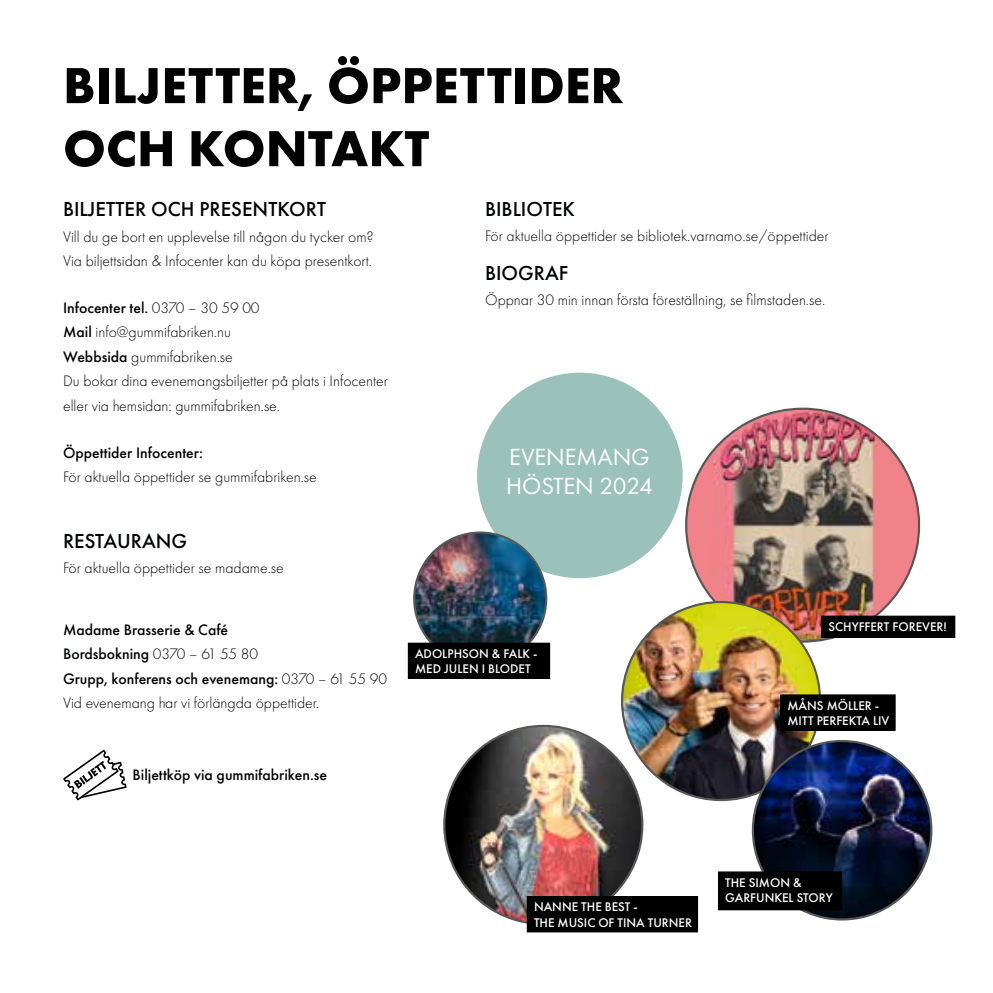
<style>
.page{position:relative;width:993px;height:993px;background:#fff}
.page>*{position:absolute;margin:0;border:0;box-sizing:border-box;transform-origin:0 0}
.t1{font:700 52.5px/63px "Futura PT";color:#020203}
.t2{font:24.32px/28.7px "Futura PT";color:#fff}
.t3{font:500 21px "Futura PT";color:#020304}
.t4{font:500 21px "Futura PT";color:#020203}
.t5{font:300 15.75px/24.5px "Futura PT";color:#020203}
.t6{font:500 15.75px/24.5px "Futura PT";color:#020304}
.t7{font:300 15.75px "Futura PT";color:#020304}
.t8{font:500 15.75px "Futura PT";color:#020203}
.t9{font:500 12.95px/15.2px "Futura PT";color:#fff}
.s1{font-weight:500}
.s2{color:#020304}
.s3{font-weight:300}
</style>
<div class="page">
<svg style="left:63px;top:749px;width:64px;height:51px"></svg>
<div style="left:477px;top:372px;width:205px;height:206px;background:#9ac2bb;border-radius:50%"></div>
<img style="left:686px;top:408px;width:232px;height:233px;border-radius:115px">
<img style="left:622px;top:601px;width:197px;height:198px;border-radius:99px">
<div style="left:780px;top:694px;width:114px;height:36px;background:#000"></div>
<div style="left:780px;top:694px;width:115px;height:36px;border:1px solid #000"></div>
<div style="left:821px;top:616px;width:133px;height:21px;background:#000"></div>
<div style="left:820px;top:615px;width:134px;height:22px;border:1px solid #000"></div>
<img style="left:414px;top:532px;width:132px;height:110px">
<img style="left:752px;top:740px;width:179px;height:179px;border-radius:89px">
<div style="left:718px;top:871px;width:123px;height:38px;background:#000"></div>
<div style="left:717px;top:871px;width:124px;height:39px;border:1px solid #000"></div>
<img style="left:444px;top:725px;width:198px;height:198px;border-radius:99px">
<div style="left:408px;top:643px;width:141px;height:35px;background:#000"></div>
<div style="left:407px;top:642px;width:143px;height:36px;border:1px solid #000"></div>
<div style="left:527px;top:896px;width:170px;height:35px;background:#000"></div>
<div style="left:526px;top:895px;width:171px;height:37px;border:1px solid #000"></div>
<h1 class="t1" style="left:63px;top:53px;width:561px">BILJETTER, ÖPPETTIDER<br>OCH KONTAKT</h1>
<h3 class="t4" style="left:63px;top:196px;width:264px">BILJETTER OCH PRESENTKORT</h3>
<p class="t5" style="left:63px;top:224px;width:312px">Vill du ge bort en upplevelse till någon du tycker om?<br>Via biljettsidan &amp; Infocenter kan du köpa presentkort.</p>
<p class="t5" style="left:63px;top:295px;width:326px"><span class="s1">Infocenter tel.</span> 0370 <span class="s2">–</span> 30 59 00<br><span class="s1">Mail</span> info@gummifabriken.nu<br><span class="s1">Webbsida</span> gummifabriken.se<br>Du bokar dina evenemangsbiljetter på plats i Infocenter eller via hemsidan: gummifabriken.se.</p>
<p class="t8" style="left:63px;top:443px;width:141px">Öppettider Infocenter:</p>
<p class="t5" style="left:63px;top:465px;width:255px">För aktuella öppettider se gummifabriken.se</p>
<h3 class="t3" style="left:63px;top:528px;width:126px">RESTAURANG</h3>
<p class="t7" style="left:63px;top:558px;width:222px">För aktuella öppettider se madame.se</p>
<p class="t6" style="left:63px;top:616px;width:325px">Madame Brasserie &amp; Café<br>Bordsbokning <span class="s3">0370 – 61 55 80<br></span>Grupp, konferens och evenemang: <span class="s3">0370 – 61 55 90<br>Vid evenemang har vi förlängda öppettider.</span></p>
<p class="t6" style="left:132px;top:762px;width:196px">Biljettköp via gummifabriken.se</p>
<h3 class="t3" style="left:485px;top:196px;width:91px">BIBLIOTEK</h3>
<p class="t7" style="left:485px;top:226px;width:345px">För aktuella öppettider se bibliotek.varnamo.se/öppettider</p>
<h3 class="t3" style="left:485px;top:261px;width:85px">BIOGRAF</h3>
<p class="t7" style="left:485px;top:291px;width:341px">Öppnar 30 min innan första föreställning, se filmstaden.se.</p>
<h2 class="t2" style="left:506px;top:442px;width:148px">EVENEMANG<br>HÖSTEN 2024</h2>
<p class="t9" style="left:415px;top:646px;width:124px">ADOLPHSON &amp; FALK -<br>MED JULEN I BLODET</p>
<p class="t9" style="left:828px;top:619px;width:120px">SCHYFFERT FOREVER!</p>
<p class="t9" style="left:787px;top:697px;width:103px">MÅNS MÖLLER -<br>MITT PERFEKTA LIV</p>
<p class="t9" style="left:534px;top:899px;width:159px">NANNE THE BEST -<br>THE MUSIC OF TINA TURNER</p>
<p class="t9" style="left:725px;top:874px;width:109px">THE SIMON &amp;<br>GARFUNKEL STORY</p>
</div>
